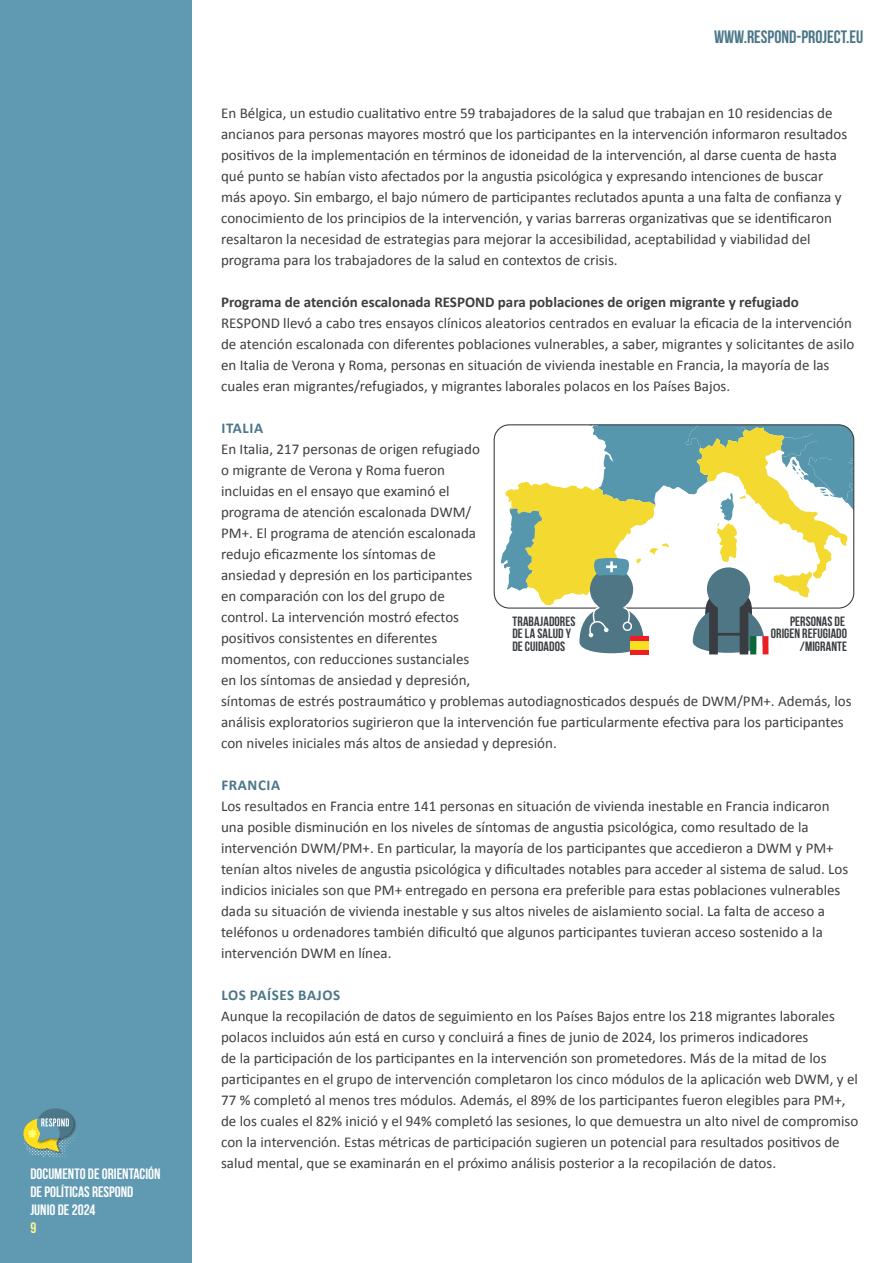
<style>
.page{position:relative;width:893px;height:1263px;background:#fff}
.page>*{position:absolute;margin:0;border:0;box-sizing:border-box;transform-origin:0 0}
.t1{font:18px "Bebas Neue";color:#4c7789}
.t2{font:15px/21px "Calibri";color:#3e3e3f}
.t3{font:700 15px "Calibri";color:#3e3e3f}
.t4{font:700 15px/18px "Bebas Neue";color:#fff}
.t5{font:700 15px "Calibri";letter-spacing:.04em;color:#4c7789}
.t6{font:700 15px "Bebas Neue";color:#fff690}
.t7{font:700 13.35px/12.1px "Bebas Neue";letter-spacing:.005em;color:#393c40}
</style>
<div class="page">
<div style="left:0;top:0;width:191px;height:1263px;background:#5f99b2"></div>
<svg style="left:23px;top:1108px;width:53px;height:51px"></svg>
<svg style="left:501px;top:425px;width:353px;height:229px"></svg>
<div style="left:762px;top:636px;width:6px;height:18px;background:#ee1d23"></div>
<div style="left:756px;top:636px;width:6px;height:18px;background:#fff"></div>
<div style="left:750px;top:636px;width:6px;height:18px;background:#0c6638"></div>
<p class="t4" style="left:30px;top:1165px;width:132px">DOCUMENTO DE ORIENTACIÓN<br>DE POLÍTICAS RESPOND<br>JUNIO DE 2024</p>
<p class="t6" style="left:30px;top:1220px;width:7px">9</p>
<p class="t1" style="left:714px;top:27px;width:151px">WWW.RESPOND-PROJECT.EU</p>
<p class="t2" style="left:221px;top:101px;width:628px">En Bélgica, un estudio cualitativo entre 59 trabajadores de la salud que trabajan en 10 residencias de ancianos para personas mayores mostró que los participantes en la intervención informaron resultados positivos de la implementación en términos de idoneidad de la intervención, al darse cuenta de hasta qué punto se habían visto afectados por la angustia psicológica y expresando intenciones de buscar más apoyo. Sin embargo, el bajo número de participantes reclutados apunta a una falta de confianza y conocimiento de los principios de la intervención, y varias barreras organizativas que se identificaron resaltaron la necesidad de estrategias para mejorar la accesibilidad, aceptabilidad y viabilidad del programa para los trabajadores de la salud en contextos de crisis.</p>
<p class="t3" style="left:221px;top:292px;width:579px">Programa de atención escalonada RESPOND para poblaciones de origen migrante y refugiado</p>
<p class="t2" style="left:221px;top:311px;width:635px">RESPOND llevó a cabo tres ensayos clínicos aleatorios centrados en evaluar la eficacia de la intervención de atención escalonada con diferentes poblaciones vulnerables, a saber, migrantes y solicitantes de asilo en Italia de Verona y Roma, personas en situación de vivienda inestable en Francia, la mayoría de las cuales eran migrantes/refugiados, y migrantes laborales polacos en los Países Bajos.</p>
<p class="t5" style="left:221px;top:418px;width:43px">ITALIA</p>
<p class="t2" style="left:221px;top:437px;width:632px">En Italia, 217 personas de origen refugiado<br>o migrante de Verona y Roma fueron<br>incluidas en el ensayo que examinó el<br>programa de atención escalonada DWM/<br>PM+. El programa de atención escalonada<br>redujo eficazmente los síntomas de<br>ansiedad y depresión en los participantes<br>en comparación con los del grupo de<br>control. La intervención mostró efectos<br>positivos consistentes en diferentes<br>momentos, con reducciones sustanciales<br>en los síntomas de ansiedad y depresión,<br>síntomas de estrés postraumático y problemas autodiagnosticados después de DWM/PM+. Además, los análisis exploratorios sugirieron que la intervención fue particularmente efectiva para los participantes con niveles iniciales más altos de ansiedad y depresión.</p>
<p class="t5" style="left:221px;top:775px;width:60px">FRANCIA</p>
<p class="t2" style="left:221px;top:794px;width:629px">Los resultados en Francia entre 141 personas en situación de vivienda inestable en Francia indicaron una posible disminución en los niveles de síntomas de angustia psicológica, como resultado de la intervención DWM/PM+. En particular, la mayoría de los participantes que accedieron a DWM y PM+ tenían altos niveles de angustia psicológica y dificultades notables para acceder al sistema de salud. Los indicios iniciales son que PM+ entregado en persona era preferible para estas poblaciones vulnerables dada su situación de vivienda inestable y sus altos niveles de aislamiento social. La falta de acceso a teléfonos u ordenadores también dificultó que algunos participantes tuvieran acceso sostenido a la intervención DWM en línea.</p>
<p class="t5" style="left:221px;top:985px;width:120px">LOS PAÍSES BAJOS</p>
<p class="t2" style="left:221px;top:1004px;width:639px">Aunque la recopilación de datos de seguimiento en los Países Bajos entre los 218 migrantes laborales polacos incluidos aún está en curso y concluirá a fines de junio de 2024, los primeros indicadores<br>de la participación de los participantes en la intervención son prometedores. Más de la mitad de los participantes en el grupo de intervención completaron los cinco módulos de la aplicación web DWM, y el 77 % completó al menos tres módulos. Además, el 89% de los participantes fueron elegibles para PM+, de los cuales el 82% inició y el 94% completó las sesiones, lo que demuestra un alto nivel de compromiso con la intervención. Estas métricas de participación sugieren un potencial para resultados positivos de salud mental, que se examinarán en el próximo análisis posterior a la recopilación de datos.</p>
<p class="t7" style="left:512px;top:615px;width:64px">TRABAJADORES<br>DE LA SALUD Y<br>DE CUIDADOS</p>
<p class="t7" style="left:771px;top:615px;width:78px;text-align:right">PERSONAS DE<br>ORIGEN REFUGIADO /MIGRANTE</p>
</div>
